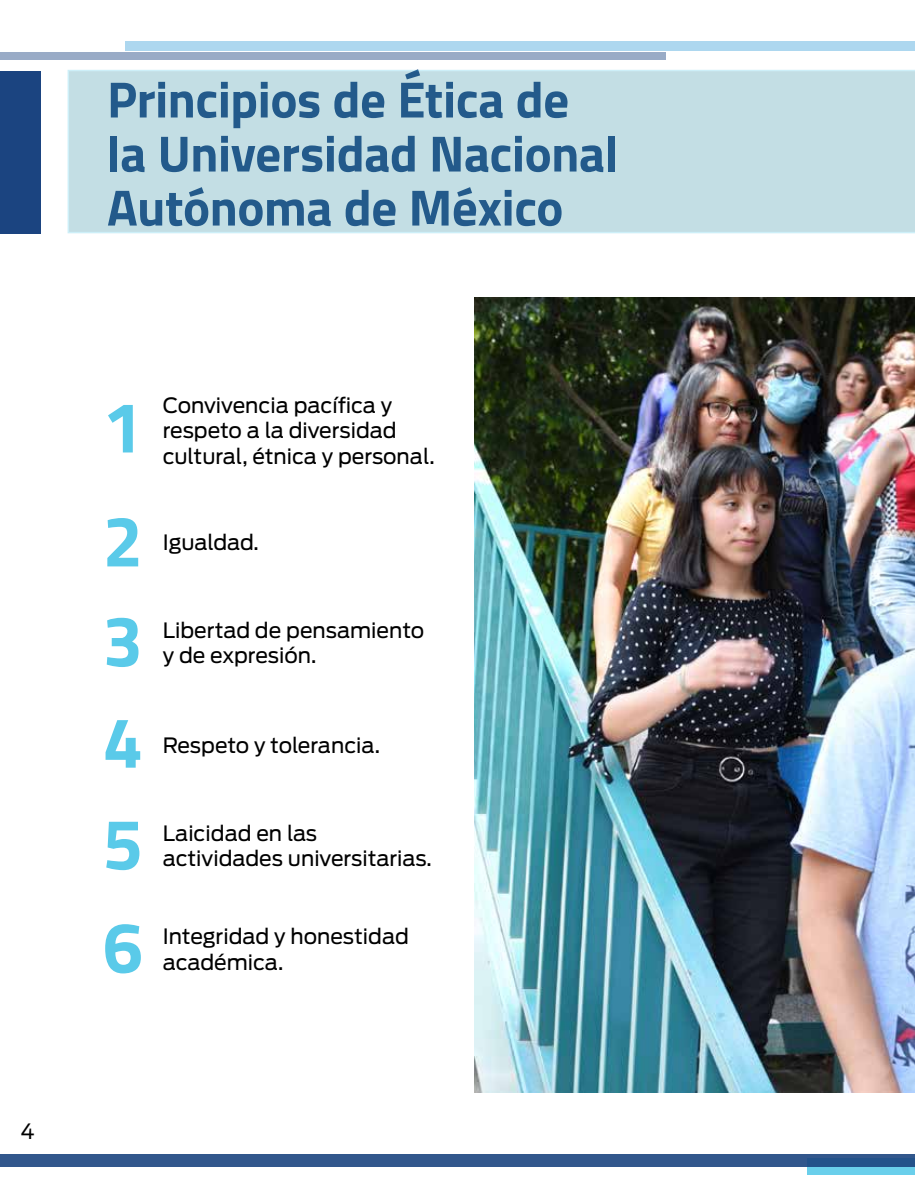
<style>
.page{position:relative;width:915px;height:1191px;background:#fff}
.page>*{position:absolute;margin:0;border:0;box-sizing:border-box;transform-origin:0 0}
.t1{font:700 72px/102.1px "Cairo";color:#5acae9}
.t2{font:700 51px/54px "Cairo";letter-spacing:-.01em;color:#1b4480}
.t3{font:21px/25.2px "Antenna";color:#000}
</style>
<div class="page">
<svg style="left:806px;top:1166px;width:108px;height:8px"></svg>
<svg style="left:0;top:1154px;width:914px;height:12px;background:#30568b"></svg>
<div style="left:0;top:52px;width:665px;height:8px;background:#99abc6"></div>
<div style="left:125px;top:42px;width:789px;height:9px;background:#add7ef"></div>
<div style="left:68px;top:70px;width:846px;height:163px;background:#c3dee4"></div>
<img style="left:474px;top:297px;width:440px;height:795px">
<div style="left:0;top:71px;width:40px;height:163px;background:#1b4480"></div>
<p class="t3" style="left:20px;top:1119px;width:16px">4</p>
<h2 class="t2" style="left:107px;top:73px;width:512px">Principios de Ética de la Universidad Nacional<br>Autónoma de México</h2>
<h1 class="t1" style="left:103px;top:371px;width:42px;line-height:113.9px">1<br>2</h1>
<h1 class="t1" style="left:103px;top:590px;width:42px;text-align:justify">3<br>4<br>5<br>6</h1>
<p class="t3" style="left:163px;top:393px;width:273px">Convivencia pacífica y respeto a la diversidad cultural, étnica y personal.</p>
<p class="t3" style="left:163px;top:530px;width:98px">Igualdad.</p>
<p class="t3" style="left:163px;top:618px;width:263px">Libertad de pensamiento y de expresión.</p>
<p class="t3" style="left:163px;top:733px;width:219px">Respeto y tolerancia.</p>
<p class="t3" style="left:163px;top:821px;width:270px">Laicidad en las actividades universitarias.</p>
<p class="t3" style="left:163px;top:924px;width:247px">Integridad y honestidad académica.</p>
</div>
